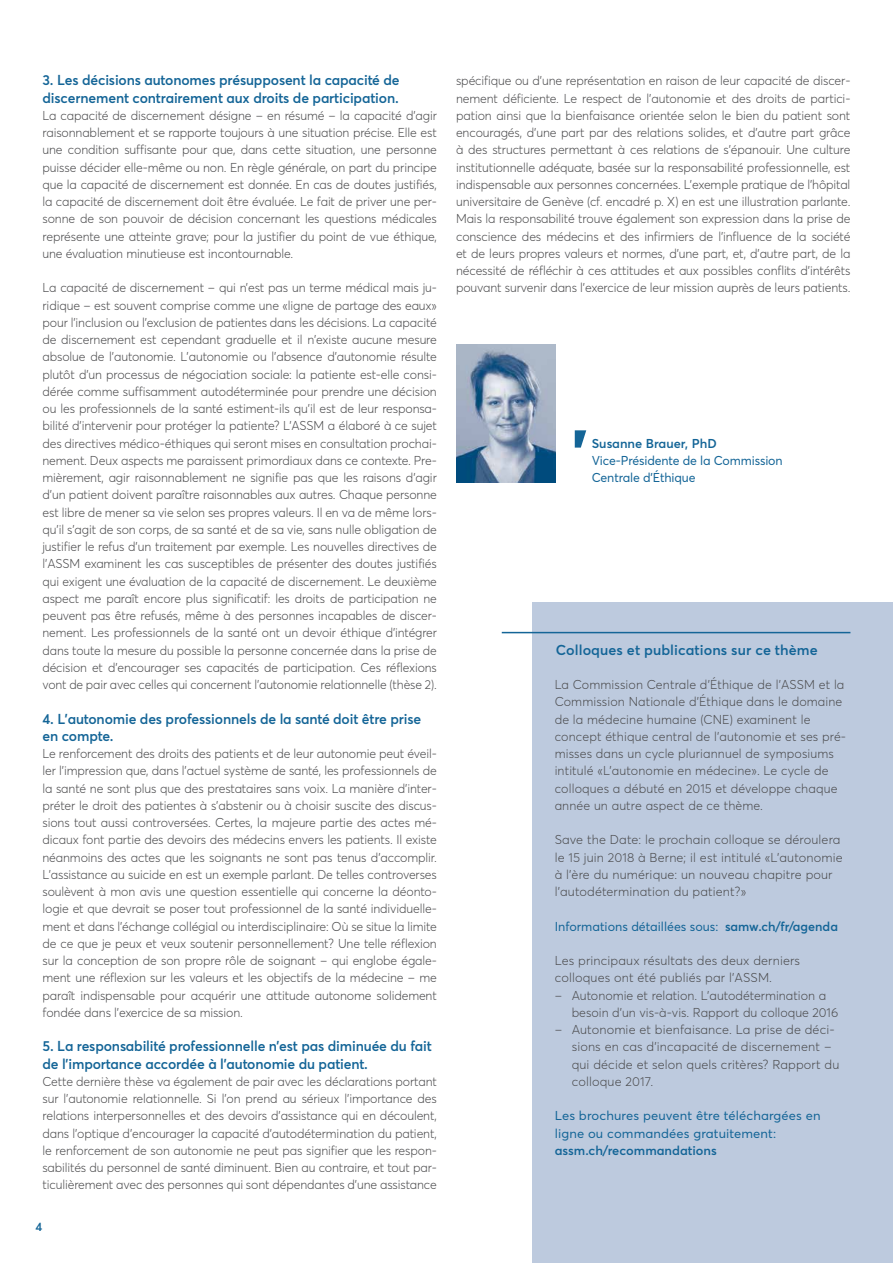
<style>
.page{position:relative;width:893px;height:1263px;background:#fff}
.page>*{position:absolute;margin:0;border:0;box-sizing:border-box;transform-origin:0 0}
.t1{font:600 14.25px/17.2px "Averta Std";letter-spacing:-.01em;color:#146597}
.t2{font:300 12.75px/17.2px "Averta Std";letter-spacing:.01em;color:#4b4b4d;text-align:justify}
.t3{font:12.75px/17.2px "Averta Std";color:#146597}
.t4{font:600 12.75px "Averta Std";color:#146597}
.t5{font:600 12px "Averta Std";color:#146597}
.s1{font-weight:600}
</style>
<div class="page">
<img style="left:456px;top:344px;width:100px;height:138px">
<svg style="left:575px;top:430px;width:11px;height:18px"></svg>
<div style="left:532px;top:603px;width:361px;height:660px;background:#bdcade"></div>
<hr style="left:502px;top:632px;width:348px;height:1px;background:#146597">
<p class="t1" style="left:43px;top:71px;width:359px">3. Les décisions autonomes présupposent la capacité de discernement contrairement aux droits de participation.</p>
<p class="t2" style="left:43px;top:107px;width:396px">La capacité de discernement désigne – en résumé – la capacité d'agir raisonnablement et se rapporte toujours à une situation précise. Elle est une condition suffisante pour que, dans cette situation, une personne puisse décider elle-même ou non. En règle générale, on part du principe que la capacité de discernement est donnée. En cas de doutes justifiés, la capacité de discernement doit être évaluée. Le fait de priver une per&shy;sonne de son pouvoir de décision concernant les questions médicales représente une atteinte grave; pour la justifier du point de vue éthique, une évaluation minutieuse est incontournable.</p>
<p class="t2" style="left:43px;top:279px;width:396px">La capacité de discernement – qui n’est pas un terme médical mais ju&shy;ridique – est souvent comprise comme une «ligne de partage des eaux» pour l'inclusion ou l'exclusion de patientes dans les décisions. La capacité de discernement est cependant graduelle et il n'existe aucune mesure absolue de l'autonomie. L’autonomie ou l’absence d’autonomie résulte plutôt d’un processus de négociation sociale: la patiente est-elle consi&shy;dérée comme suffisamment autodéterminée pour prendre une décision ou les professionnels de la santé estiment-ils qu'il est de leur responsa&shy;bilité d'intervenir pour protéger la patiente? L'ASSM a élaboré à ce sujet des directives médico-éthiques qui seront mises en consultation prochai&shy;nement. Deux aspects me paraissent primordiaux dans ce contexte. Pre&shy;mièrement, agir raisonnablement ne signifie pas que les raisons d’agir d'un patient doivent paraître raisonnables aux autres. Chaque personne est libre de mener sa vie selon ses propres valeurs. Il en va de même lors&shy;qu'il s'agit de son corps, de sa santé et de sa vie, sans nulle obligation de justifier le refus d'un traitement par exemple. Les nouvelles directives de l'ASSM examinent les cas susceptibles de présenter des doutes justifiés qui exigent une évaluation de la capacité de discernement. Le deuxième aspect me paraît encore plus significatif: les droits de participation ne peuvent pas être refusés, même à des personnes incapables de discer&shy;nement. Les professionnels de la santé ont un devoir éthique d'intégrer dans toute la mesure du possible la personne concernée dans la prise de décision et d'encourager ses capacités de participation. Ces réflexions vont de pair avec celles qui concernent l'autonomie relationnelle (thèse 2).</p>
<p class="t1" style="left:43px;top:710px;width:380px">4. L'autonomie des professionnels de la santé doit être prise en compte.</p>
<p class="t2" style="left:43px;top:745px;width:396px">Le renforcement des droits des patients et de leur autonomie peut éveil&shy;ler l'impression que, dans l'actuel système de santé, les professionnels de la santé ne sont plus que des prestataires sans voix. La manière d’inter&shy;préter le droit des patientes à s'abstenir ou à choisir suscite des discus&shy;sions tout aussi controversées. Certes, la majeure partie des actes mé&shy;dicaux font partie des devoirs des médecins envers les patients. Il existe néanmoins des actes que les soignants ne sont pas tenus d'accomplir.<br>L'assistance au suicide en est un exemple parlant. De telles controverses soulèvent à mon avis une question essentielle qui concerne la déonto&shy;logie et que devrait se poser tout professionnel de la santé individuelle&shy;ment et dans l'échange collégial ou interdisciplinaire: Où se situe la limite de ce que je peux et veux soutenir personnellement? Une telle réflexion sur la conception de son propre rôle de soignant – qui englobe égale&shy;ment une réflexion sur les valeurs et les objectifs de la médecine – me paraît indispensable pour acquérir une attitude autonome solidement fondée dans l’exercice de sa mission.</p>
<p class="t1" style="left:43px;top:1037px;width:391px">5. La responsabilité professionnelle n’est pas diminuée du fait de l’importance accordée à l’autonomie du patient.</p>
<p class="t2" style="left:43px;top:1073px;width:396px">Cette dernière thèse va également de pair avec les déclarations portant sur l'autonomie relationnelle. Si l'on prend au sérieux l'importance des relations interpersonnelles et des devoirs d’assistance qui en découlent, dans l’optique d'encourager la capacité d'autodétermination du patient, le renforcement de son autonomie ne peut pas signifier que les respon&shy;sabilités du personnel de santé diminuent. Bien au contraire, et tout par&shy;ticulièrement avec des personnes qui sont dépendantes d'une assistance</p>
<p class="t5" style="left:36px;top:1219px;width:8px">4</p>
<p class="t2" style="left:456px;top:72px;width:396px">spécifique ou d'une représentation en raison de leur capacité de discer&shy;nement déficiente. Le respect de l'autonomie et des droits de partici&shy;pation ainsi que la bienfaisance orientée selon le bien du patient sont encouragés, d'une part par des relations solides, et d'autre part grâce à des structures permettant à ces relations de s'épanouir. Une culture institutionnelle adéquate, basée sur la responsabilité professionnelle, est indispensable aux personnes concernées. L'exemple pratique de l'hôpital universitaire de Genève (cf. encadré p. X) en est une illustration parlante.<br>Mais la responsabilité trouve également son expression dans la prise de conscience des médecins et des infirmiers de l’influence de la société et de leurs propres valeurs et normes, d’une part, et, d’autre part, de la nécessité de réfléchir à ces attitudes et aux possibles conflits d'intérêts pouvant survenir dans l’exercice de leur mission auprès de leurs patients.</p>
<p class="t4" style="left:592px;top:435px;width:126px">Susanne Brauer, PhD</p>
<p class="t3" style="left:592px;top:452px;width:192px">Vice-Présidente de la Commission<br>Centrale d'Éthique</p>
<p class="t1" style="left:556px;top:641px;width:263px">Colloques et publications sur ce thème</p>
<p class="t2" style="left:555px;top:676px;width:293px;text-align:left">La Commission Centrale d'Éthique de l'ASSM et la Commission Nationale d'Éthique dans le domaine de la médecine humaine (CNE) examinent le concept éthique central de l'autonomie et ses pré&shy;misses dans un cycle pluriannuel de symposiums intitulé «L'autonomie en médecine». Le cycle de colloques a débuté en 2015 et développe chaque année un autre aspect de ce thème.</p>
<p class="t2" style="left:555px;top:831px;width:290px;text-align:left">Save the Date: le prochain colloque se déroulera le 15 juin 2018 à Berne; il est intitulé «L'autonomie à l'ère du numérique: un nouveau chapitre pour l'autodétermination du patient?»</p>
<p class="t3" style="left:555px;top:917px;width:285px">Informations détaillées sous: <span class="s1">samw.ch/fr/agenda</span></p>
<p class="t2" style="left:555px;top:952px;width:247px">Les principaux résultats des deux derniers colloques ont été publiés par l'ASSM.</p>
<p class="t2" style="left:572px;top:986px;width:268px;text-indent:-17px">– Autonomie et relation. L'autodétermination a besoin d'un vis-à-vis. Rapport du colloque 2016</p>
<p class="t2" style="left:572px;top:1021px;width:269px;text-align:left;text-indent:-17px">– Autonomie et bienfaisance. La prise de déci&shy;sions en cas d'incapacité de discernement – qui décide et selon quels critères? Rapport du colloque 2017.</p>
<p class="t3" style="left:555px;top:1107px;width:267px">Les brochures peuvent être téléchargées en ligne ou commandées gratuitement:</p>
<p class="t4" style="left:555px;top:1142px;width:164px">assm.ch/recommandations</p>
</div>
